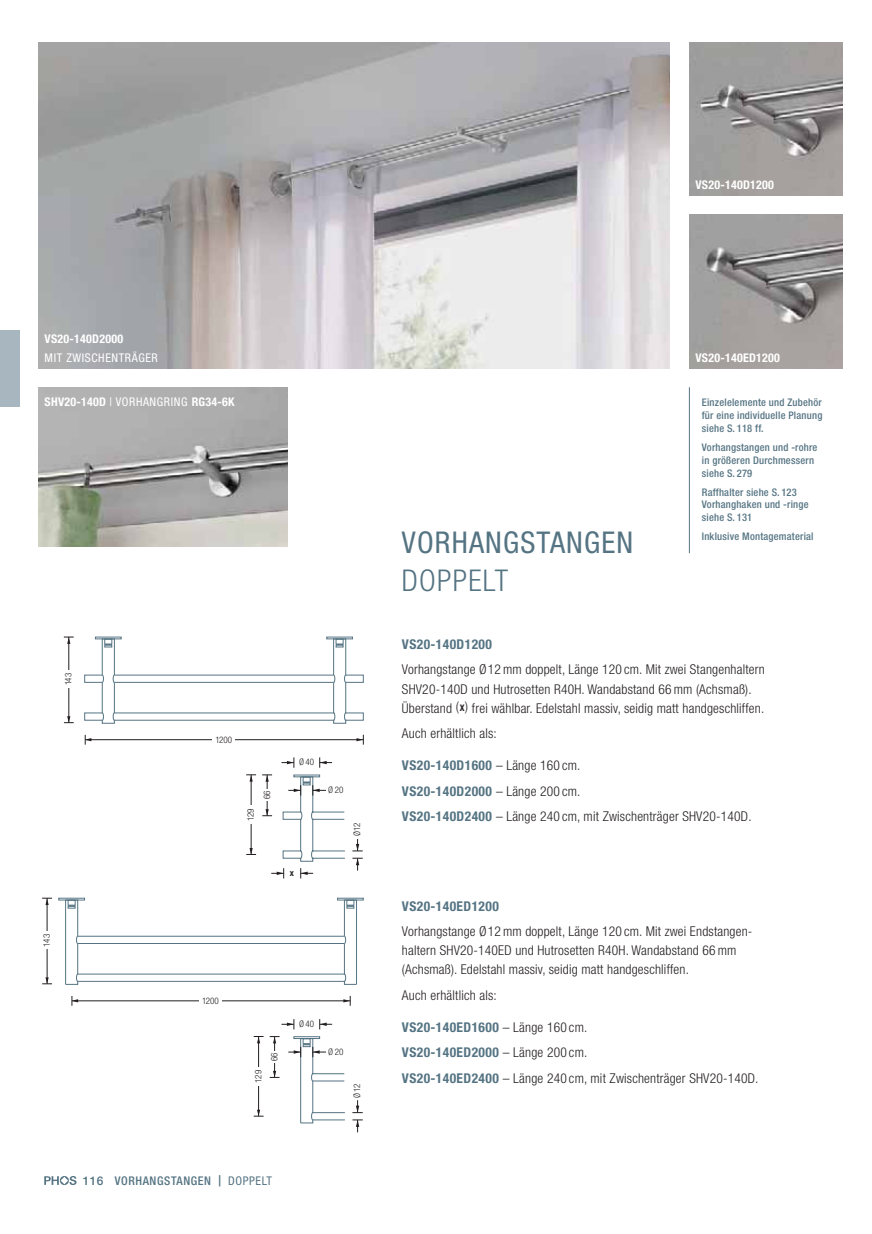
<style>
.page{position:relative;width:872px;height:1234px;background:#fff}
.page>*{position:absolute;margin:0;border:0;box-sizing:border-box;transform-origin:0 0}
.t1{font:condensed 30px "Helvetica Neue LT Std";letter-spacing:.04em;color:#557483}
.t2{font:300 condensed 30px "Helvetica Neue LT Std";letter-spacing:.04em;color:#557483}
.t3{font:300 condensed 13.5px/19.2px "Helvetica Neue LT Std";letter-spacing:.015em;color:#231f20}
.t4{font:700 condensed 13.5px "Helvetica Neue LT Std";letter-spacing:.03em;color:#557483}
.t5{font:700 condensed 12px "Helvetica Neue LT Std";letter-spacing:.02em;color:#fff}
.t6{font:500 condensed 12px "Helvetica Neue LT Std";letter-spacing:.05em;color:#557483}
.t7{font:condensed 12px "Helvetica Neue LT Std";letter-spacing:.05em;color:#fff}
.t8{font:500 condensed 10.5px/12.8px "Helvetica Neue LT Std";letter-spacing:.02em;color:#557483}
.t9{font:300 condensed 9px "Helvetica Neue LT Std";color:#231f20}
.t10{font:700 condensed 9px "Helvetica Neue LT Std";color:#231f20}
.s1{font-weight:400}
.s2{font-stretch:normal}
.s3{font-stretch:normal;font-size:11.25px}
.s4{font-weight:700;font-size:9px}
.s5{font-weight:700;color:#557483}
</style>
<div class="page">
<img style="left:689px;top:43px;width:153px;height:153px">
<img style="left:689px;top:215px;width:153px;height:153px">
<img style="left:38px;top:387px;width:249px;height:159px">
<img style="left:38px;top:43px;width:632px;height:325px">
<svg style="left:357px;top:734px;width:7px;height:10px"></svg>
<svg style="left:357px;top:674px;width:7px;height:47px"></svg>
<svg style="left:65px;top:636px;width:292px;height:132px"></svg>
<hr style="left:47px;top:897px;width:1px;height:86px;background:#231f20">
<svg style="left:42px;top:977px;width:10px;height:7px"></svg>
<svg style="left:42px;top:897px;width:10px;height:7px"></svg>
<div style="left:43px;top:931px;width:9px;height:17px;background:#fff"></div>
<svg style="left:58px;top:897px;width:306px;height:109px"></svg>
<svg style="left:319px;top:757px;width:13px;height:10px"></svg>
<svg style="left:281px;top:757px;width:14px;height:10px"></svg>
<div style="left:297px;top:758px;width:19px;height:10px;background:#fff"></div>
<svg style="left:246px;top:774px;width:117px;height:357px"></svg>
<div style="left:293px;top:774px;width:27px;height:3px;border:1px solid #557483"></div>
<hr style="left:689px;top:387px;width:1px;height:166px;background:#557483">
<div style="left:0;top:330px;width:19px;height:76px;background:#a7b6bf"></div>
<svg style="left:44px;top:1176px;width:33px;height:8px"></svg>
<p class="t5" style="left:695px;top:178px;width:80px">VS20-140D1200</p>
<p class="t5" style="left:45px;top:331px;width:80px">VS20-140D2000</p>
<p class="t7" style="left:45px;top:353px;width:115px">MIT ZWISCHENTRÄGER</p>
<p class="t5" style="left:45px;top:395px;width:191px">SHV20-140D <span class="s1">| VORHANGRING</span> RG34-6K</p>
<p class="t9" style="left:65px;top:685px;width:14px;rotate:-90deg">143</p>
<p class="t9" style="left:44px;top:946px;width:14px;rotate:-90deg">143</p>
<p class="t9" style="left:215px;top:736px;width:18px">1200</p>
<p class="t9" style="left:247px;top:820px;width:14px;rotate:-90deg">129</p>
<p class="t9" style="left:263px;top:799px;width:10px;rotate:-90deg">66</p>
<p class="t9" style="left:299px;top:758px;width:17px">Ø 40</p>
<p class="t10" style="left:290px;top:867px;width:6px">x</p>
<p class="t9" style="left:328px;top:786px;width:17px">Ø 20</p>
<p class="t9" style="left:354px;top:835px;width:15px;rotate:-90deg">Ø 12</p>
<p class="t9" style="left:202px;top:997px;width:18px">1200</p>
<p class="t9" style="left:255px;top:1082px;width:14px;rotate:-90deg">129</p>
<p class="t9" style="left:271px;top:1060px;width:10px;rotate:-90deg">66</p>
<p class="t9" style="left:299px;top:1020px;width:17px">Ø 40</p>
<p class="t9" style="left:328px;top:1047px;width:17px">Ø 20</p>
<p class="t9" style="left:354px;top:1097px;width:15px;rotate:-90deg">Ø 12</p>
<p class="t6" style="left:83px;top:1176px;width:191px"><span class="s2">116</span> VORHANGSTANGEN <span class="s3">|</span> <span class="s1">DOPPELT</span></p>
<h1 class="t1" style="left:402px;top:531px;width:233px">VORHANGSTANGEN</h1>
<h1 class="t2" style="left:402px;top:570px;width:107px">DOPPELT</h1>
<p class="t5" style="left:695px;top:350px;width:86px">VS20-140ED1200</p>
<p class="t8" style="left:702px;top:397px;width:122px;text-align:justify">Einzelelemente und Zubehör für eine individuelle Planung siehe S. 118 ff.</p>
<p class="t8" style="left:702px;top:442px;width:117px">Vorhangstangen und -rohre in größeren Durchmessern siehe S. 279</p>
<p class="t8" style="left:702px;top:487px;width:108px">Raffhalter siehe S. 123<br>Vorhanghaken und -ringe siehe S. 131</p>
<p class="t8" style="left:702px;top:531px;width:113px">Inklusive Montagematerial</p>
<p class="t4" style="left:402px;top:636px;width:91px">VS20-140D1200</p>
<p class="t3" style="left:402px;top:661px;width:364px">Vorhangstange Ø 12 mm doppelt, Länge 120 cm. Mit zwei Stangenhaltern<br>SHV20-140D und Hutrosetten R40H. Wandabstand 66 mm (Achsmaß).<br>Überstand ( <span class="s4">X</span> ) frei wählbar. Edelstahl massiv, seidig matt handgeschliffen.</p>
<p class="t3" style="left:402px;top:725px;width:96px">Auch erhältlich als:</p>
<p class="t3" style="left:402px;top:754px;width:351px;line-height:25.5px"><span class="s5">VS20-140D1600</span> – Länge 160 cm.<br><span class="s5">VS20-140D2000</span> – Länge 200 cm.<br><span class="s5">VS20-140D2400</span> – Länge 240 cm, mit Zwischenträger SHV20-140D.</p>
<p class="t4" style="left:402px;top:897px;width:98px">VS20-140ED1200</p>
<p class="t3" style="left:402px;top:923px;width:352px">Vorhangstange Ø 12 mm doppelt, Länge 120 cm. Mit zwei Endstangen&shy;haltern SHV20-140ED und Hutrosetten R40H. Wandabstand 66 mm (Achsmaß). Edelstahl massiv, seidig matt handgeschliffen.</p>
<p class="t3" style="left:402px;top:986px;width:96px">Auch erhältlich als:</p>
<p class="t3" style="left:402px;top:1015px;width:358px;line-height:25.5px"><span class="s5">VS20-140ED1600</span> – Länge 160 cm.<br><span class="s5">VS20-140ED2000</span> – Länge 200 cm.<br><span class="s5">VS20-140ED2400</span> – Länge 240 cm, mit Zwischenträger SHV20-140D.</p>
</div>
